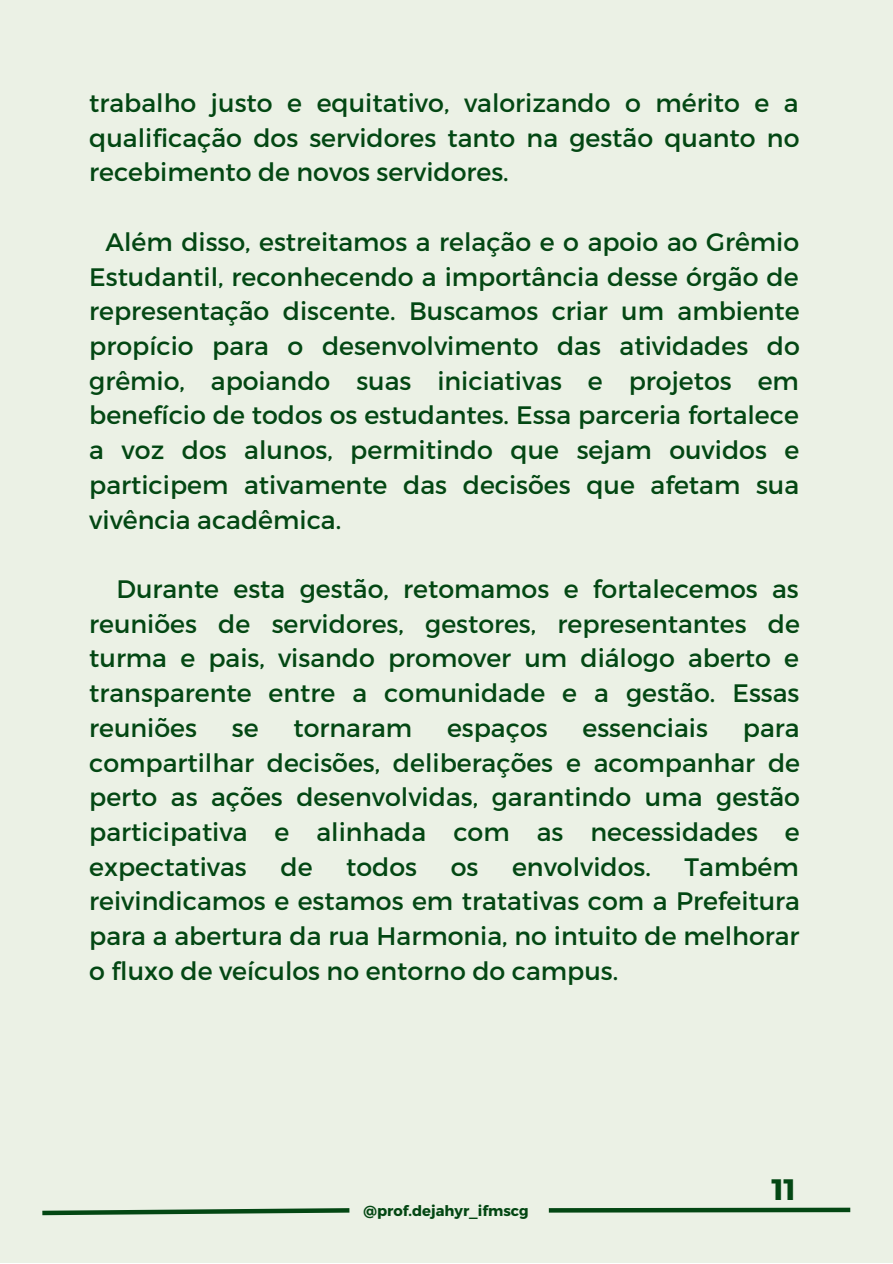
<style>
.page{position:relative;width:893px;height:1264px;background:#fff}
.page>*{position:absolute;margin:0;border:0;box-sizing:border-box;transform-origin:0 0}
.t1{font:29.4px "Kief Montaser Bold";color:#034713}
.t2{font:25.2px/34.7px "Montserrat";color:#034713;text-align:justify}
.t3{font:700 14.7px "Montserrat";color:#034713}
</style>
<div class="page">
<div style="left:0;top:0;width:892px;height:1262px;background:#ebf1e5"></div>
<svg style="left:42px;top:1208px;width:308px;height:8px"></svg>
<svg style="left:548px;top:1207px;width:303px;height:6px;background:#3d7148"></svg>
<p class="t2" style="left:89px;top:84px;width:711px">trabalho justo e equitativo, valorizando o mérito e a qualificação dos servidores tanto na gestão quanto no recebimento de novos servidores.</p>
<p class="t2" style="left:89px;top:223px;width:712px;text-indent:16px">Além disso, estreitamos a relação e o apoio ao Grêmio Estudantil, reconhecendo a importância desse órgão de representação discente. Buscamos criar um ambiente propício para o desenvolvimento das atividades do grêmio, apoiando suas iniciativas e projetos em benefício de todos os estudantes. Essa parceria fortalece a voz dos alunos, permitindo que sejam ouvidos e participem ativamente das decisões que afetam sua vivência acadêmica.</p>
<p class="t2" style="left:89px;top:570px;width:712px;text-indent:27px">Durante esta gestão, retomamos e fortalecemos as reuniões de servidores, gestores, representantes de turma e pais, visando promover um diálogo aberto e transparente entre a comunidade e a gestão. Essas reuniões</p>
<p class="t2" style="left:232px;top:709px;width:28px">se</p>
<p class="t2" style="left:293px;top:709px;width:120px">tornaram</p>
<p class="t2" style="left:447px;top:709px;width:102px">espaços</p>
<p class="t2" style="left:582px;top:709px;width:127px">essenciais</p>
<p class="t2" style="left:89px;top:709px;width:712px;text-indent:653px">para compartilhar decisões, deliberações e acompanhar de perto as ações desenvolvidas, garantindo uma gestão participativa e alinhada com as necessidades e expectativas</p>
<p class="t2" style="left:89px;top:848px;width:712px;text-indent:595px">Também reivindicamos e estamos em tratativas com a Prefeitura para a abertura da rua Harmonia, no intuito de melhorar o fluxo de veículos no entorno do campus.</p>
<p class="t2" style="left:280px;top:848px;width:34px">de</p>
<p class="t2" style="left:346px;top:848px;width:72px">todos</p>
<p class="t2" style="left:451px;top:848px;width:29px">os</p>
<p class="t2" style="left:512px;top:848px;width:140px">envolvidos.</p>
<p class="t3" style="left:363px;top:1201px;width:167px">@prof.dejahyr_ifmscg</p>
<p class="t1" style="left:772px;top:1171px;width:25px">11</p>
</div>
